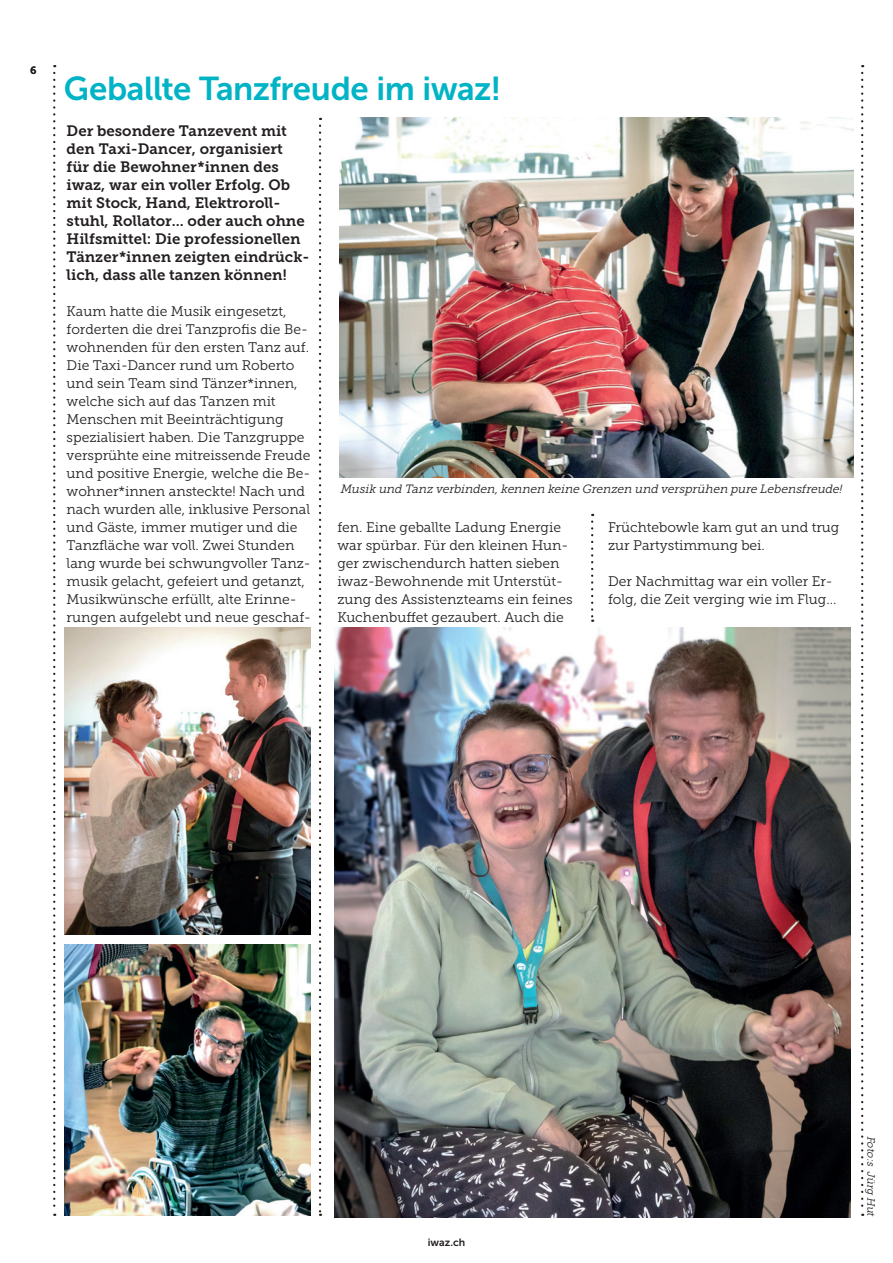
<style>
.page{position:relative;width:893px;height:1263px;background:#fff}
.page>*{position:absolute;margin:0;border:0;box-sizing:border-box;transform-origin:0 0}
.t1{font:33px "Museo Sans 700";letter-spacing:-.015em;color:#00b3c5}
.t2{font:15px/18px "Museo Slab 700";color:#231f20}
.t3{font:13.8px/18px "Museo Slab 300";color:#231f20}
.t4{font:italic 12px "Museo Slab 300";color:#231f20}
.t5{font:italic 10.5px "Museo Slab 300";color:#231f20}
.t6{font:10.5px "Museo Sans 700";color:#231f20}
</style>
<div class="page">
<svg style="left:319px;top:126px;width:2px;height:1090px"></svg>
<svg style="left:53px;top:73px;width:2px;height:1143px"></svg>
<svg style="left:861px;top:73px;width:2px;height:1143px"></svg>
<img style="left:65px;top:628px;width:245px;height:306px">
<img style="left:334px;top:628px;width:516px;height:589px">
<img style="left:339px;top:118px;width:514px;height:360px">
<img style="left:65px;top:944px;width:245px;height:272px">
<svg style="left:591px;top:522px;width:2px;height:100px"></svg>
<p class="t6" style="left:30px;top:65px;width:8px">6</p>
<h1 class="t1" style="left:64px;top:70px;width:439px">Geballte Tanzfreude im iwaz!</h1>
<p class="t2" style="left:67px;top:122px;width:244px">Der besondere Tanzevent mit den Taxi-Dancer, organisiert<br>für die Bewohner*innen des iwaz, war ein voller Erfolg. Ob mit Stock, Hand, Elektroroll&shy;stuhl, Rollator... oder auch ohne<br>Hilfsmittel: Die professionellen<br>Tänzer*innen zeigten eindrück&shy;lich, dass alle tanzen können!</p>
<p class="t3" style="left:67px;top:302px;width:246px">Kaum hatte die Musik eingesetzt, forderten die drei Tanzprofis die Be&shy;wohnenden für den ersten Tanz auf.<br>Die Taxi-Dancer rund um Roberto und sein Team sind Tänzer*innen, welche sich auf das Tanzen mit Menschen mit Beeinträchtigung spezialisiert haben. Die Tanzgruppe versprühte eine mitreissende Freude und positive Energie, welche die Be&shy;wohner*innen ansteckte! Nach und nach wurden alle, inklusive Personal und Gäste, immer mutiger und die Tanzfläche war voll. Zwei Stunden lang wurde bei schwungvoller Tanz&shy;musik gelacht, gefeiert und getanzt, Musikwünsche erfüllt, alte Erinne&shy;rungen aufgelebt und neue geschaf-</p>
<p class="t4" style="left:340px;top:482px;width:506px">Musik und Tanz verbinden,kennen keine Grenzen und versprühen pure Lebensfreude!</p>
<p class="t3" style="left:337px;top:518px;width:237px">fen. Eine geballte Ladung Energie war spürbar. Für den kleinen Hun&shy;ger zwischendurch hatten sieben iwaz-Bewohnende mit Unterstüt&shy;zung des Assistenzteams ein feines Kuchenbuffet gezaubert. Auch die</p>
<p class="t3" style="left:608px;top:518px;width:233px">Früchtebowle kam gut an und trug zur Partystimmung bei.</p>
<p class="t3" style="left:608px;top:572px;width:230px">Der Nachmittag war ein voller Er&shy;folg, die Zeit verging wie im Flug...</p>
<p class="t6" style="left:428px;top:1236px;width:39px">iwaz.ch</p>
<p class="t5" style="left:877px;top:1135px;width:84px;rotate:90deg">Foto:s Jürg Hut</p>
</div>
